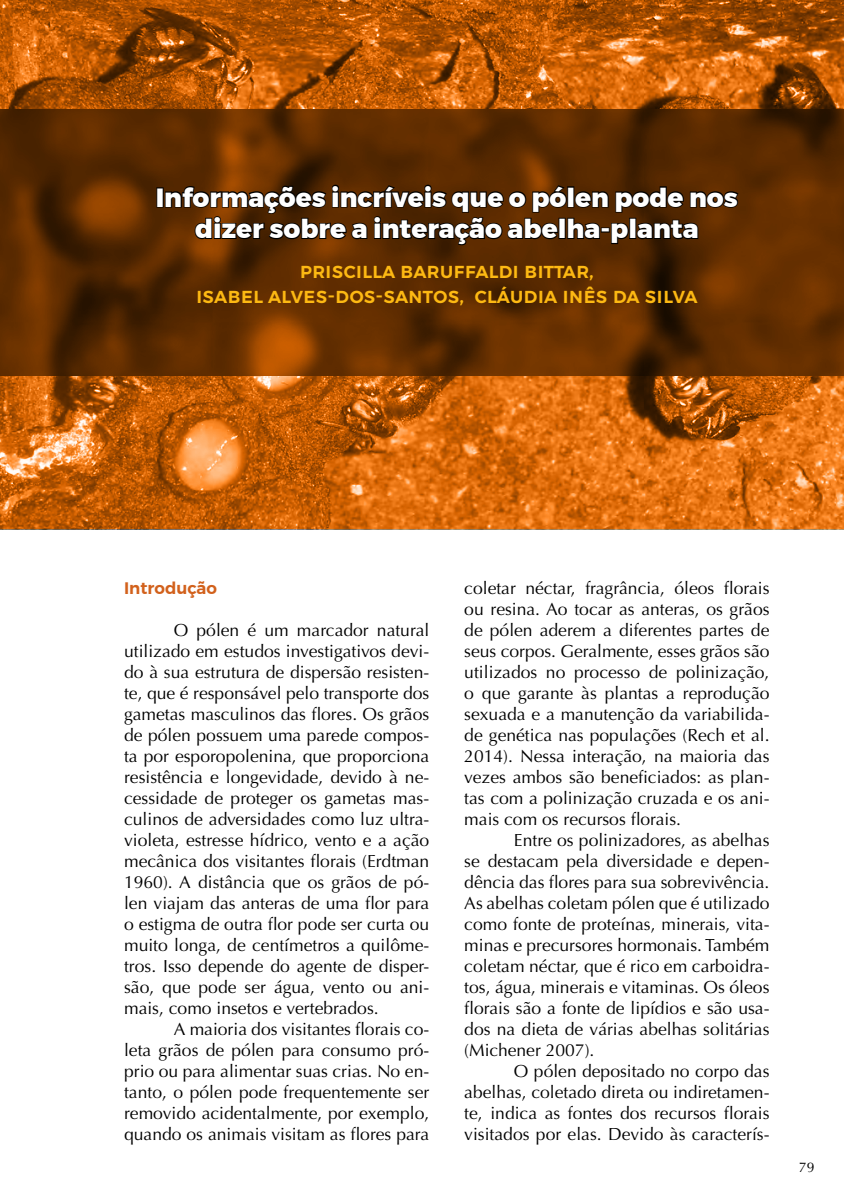
<style>
.page{position:relative;width:844px;height:1191px;background:#fff}
.page>*{position:absolute;margin:0;border:0;box-sizing:border-box;transform-origin:0 0}
.t1{font:800 26.25px/31.5px "Montserrat";color:#fff;text-align:center}
.t2{font:500 21px/25.2px "Montserrat";letter-spacing:.035em;color:#fdb913;text-align:center}
.t3{font:17.5px/21px "Optima";color:#000;text-align:justify}
.t4{font:600 16.62px "Montserrat";color:#d2611c}
.t5{font:14px "Optima";color:#000}
</style>
<div class="page">
<svg style="left:0;top:0;width:843px;height:529px;background:#954907"></svg>
<div style="left:156px;top:187px;width:8px;height:20px;border:2px solid #000"></div>
<svg style="left:164px;top:183px;width:575px;height:63px;background:#442000"></svg>
<h1 class="t1" style="left:156px;top:182px;width:583px">Informações incríveis que o pólen pode nos dizer sobre a interação abelha-planta</h1>
<p class="t2" style="left:196px;top:258px;width:502px">PRISCILLA BARUFFALDI BITTAR,<br>ISABEL ALVES-DOS-SANTOS, CLÁUDIA INÊS DA SILVA</p>
<p class="t4" style="left:124px;top:574px;width:94px">Introdução</p>
<p class="t3" style="left:124px;top:619px;width:306px;text-indent:50px">O pólen é um marcador natural utilizado em estudos investigativos devi&shy;do à sua estrutura de dispersão resisten&shy;te, que é responsável pelo transporte dos gametas masculinos das flores. Os grãos de pólen possuem uma parede compos&shy;ta por esporopolenina, que proporciona resistência e longevidade, devido à ne&shy;cessidade de proteger os gametas mas&shy;culinos de adversidades como luz ultra&shy;violeta, estresse hídrico, vento e a ação mecânica dos visitantes florais (Erdtman 1960). A distância que os grãos de pó&shy;len viajam das anteras de uma flor para o estigma de outra flor pode ser curta ou muito longa, de centímetros a quilôme&shy;tros. Isso depende do agente de disper&shy;são, que pode ser água, vento ou ani&shy;mais, como insetos e vertebrados.</p>
<p class="t3" style="left:124px;top:1018px;width:306px;text-indent:50px">A maioria dos visitantes florais co&shy;leta grãos de pólen para consumo pró&shy;prio ou para alimentar suas crias. No en&shy;tanto, o pólen pode frequentemente ser removido acidentalmente, por exemplo, quando os animais visitam as flores para</p>
<p class="t3" style="left:464px;top:577px;width:306px">coletar néctar, fragrância, óleos florais ou resina. Ao tocar as anteras, os grãos de pólen aderem a diferentes partes de seus corpos. Geralmente, esses grãos são utilizados no processo de polinização, o que garante às plantas a reprodução sexuada e a manutenção da variabilida&shy;de genética nas populações (Rech et al.<br>2014). Nessa interação, na maioria das vezes ambos são beneficiados: as plan&shy;tas com a polinização cruzada e os ani&shy;mais com os recursos florais.</p>
<p class="t3" style="left:464px;top:829px;width:306px;text-indent:50px">Entre os polinizadores, as abelhas se destacam pela diversidade e depen&shy;dência das flores para sua sobrevivência.<br>As abelhas coletam pólen que é utilizado como fonte de proteínas, minerais, vita&shy;minas e precursores hormonais. Também coletam néctar, que é rico em carboidra&shy;tos, água, minerais e vitaminas. Os óleos florais são a fonte de lipídios e são usa&shy;dos na dieta de várias abelhas solitárias (Michener 2007).</p>
<p class="t3" style="left:464px;top:1060px;width:306px;text-indent:50px">O pólen depositado no corpo das abelhas, coletado direta ou indiretamen&shy;te, indica as fontes dos recursos florais visitados por elas. Devido às caracterís-</p>
<p class="t5" style="left:798px;top:1158px;width:17px">79</p>
</div>
